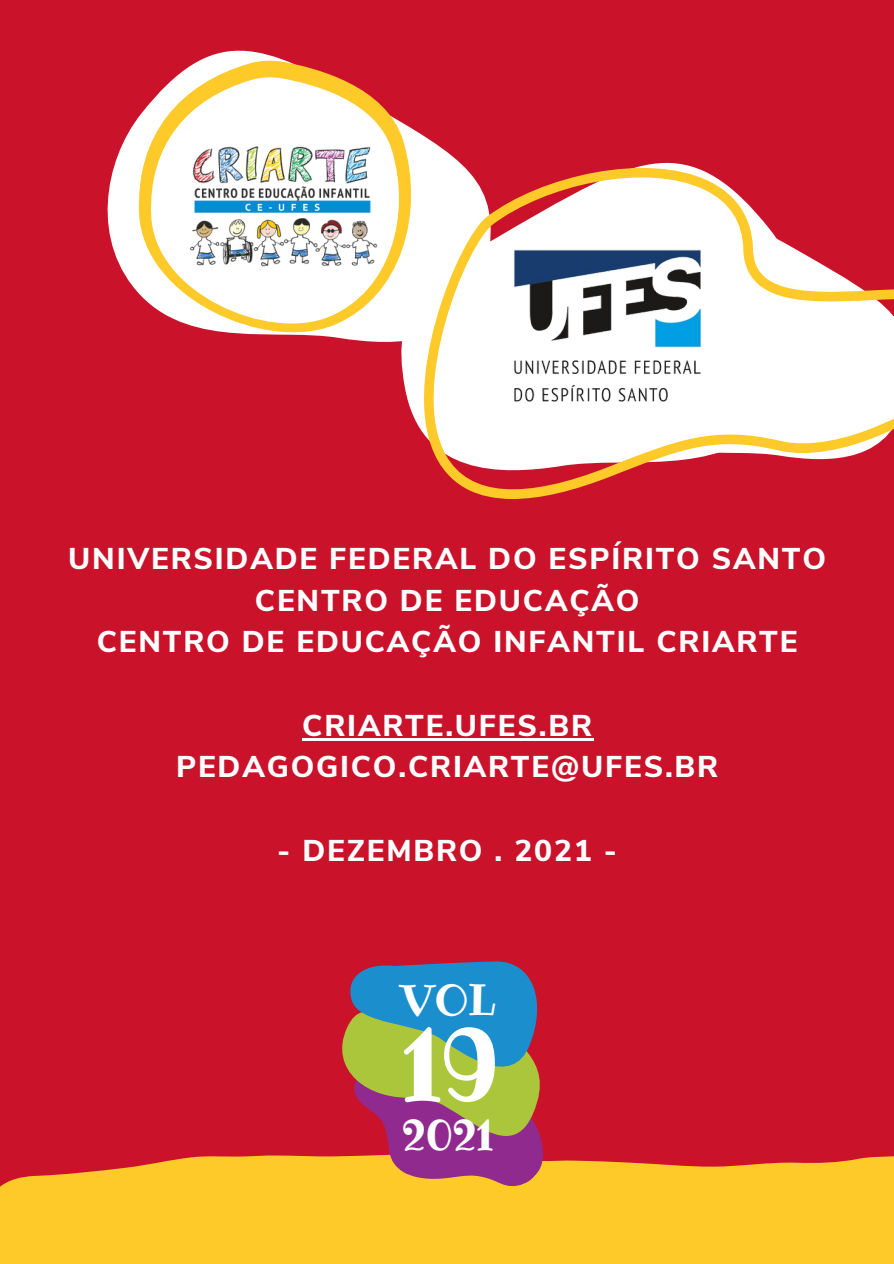
<style>
.page{position:relative;width:894px;height:1264px;background:#fff}
.page>*{position:absolute;margin:0;border:0;box-sizing:border-box;transform-origin:0 0}
.t1{font:102.15px "Ribeye";color:#fff}
.t2{font:42.9px "Ribeye";letter-spacing:-.02em;color:#fff}
.t3{font:800 30px/41.7px "Nunito Sans";letter-spacing:.06em;color:#fff;text-align:center}
</style>
<div class="page">
<div style="left:0;top:0;width:893px;height:1263px;background:#ca122a"></div>
<svg style="left:0;top:1155px;width:893px;height:108px;fill:#fdca29"></svg>
<svg style="left:107px;top:50px;width:339px;height:240px"></svg>
<svg style="left:136px;top:60px;width:289px;height:282px;fill:#fff"></svg>
<hr style="left:302px;top:738px;width:291px;height:2px;background:#fff">
<svg style="left:397px;top:151px;width:496px;height:348px;fill:#fff"></svg>
<svg style="left:329px;top:1155px;width:236px;height:85px;fill:#fdca29"></svg>
<svg style="left:333px;top:1036px;width:218px;height:120px"></svg>
<svg style="left:344px;top:961px;width:206px;height:133px"></svg>
<p class="t3" style="left:68px;top:538px;width:759px">UNIVERSIDADE FEDERAL DO ESPÍRITO SANTO<br>CENTRO DE EDUCAÇÃO<br>CENTRO DE EDUCAÇÃO INFANTIL CRIARTE</p>
<p class="t3" style="left:176px;top:705px;width:543px">CRIARTE.UFES.BR<br>PEDAGOGICO.CRIARTE@UFES.BR</p>
<p class="t3" style="left:277px;top:830px;width:341px">- DEZEMBRO . 2021 -</p>
<h2 class="t2" style="left:399px;top:970px;width:98px">VOL</h2>
<h1 class="t1" style="left:400px;top:994px;width:102px">19</h1>
<h2 class="t2" style="left:402px;top:1105px;width:94px">2021</h2>
</div>
